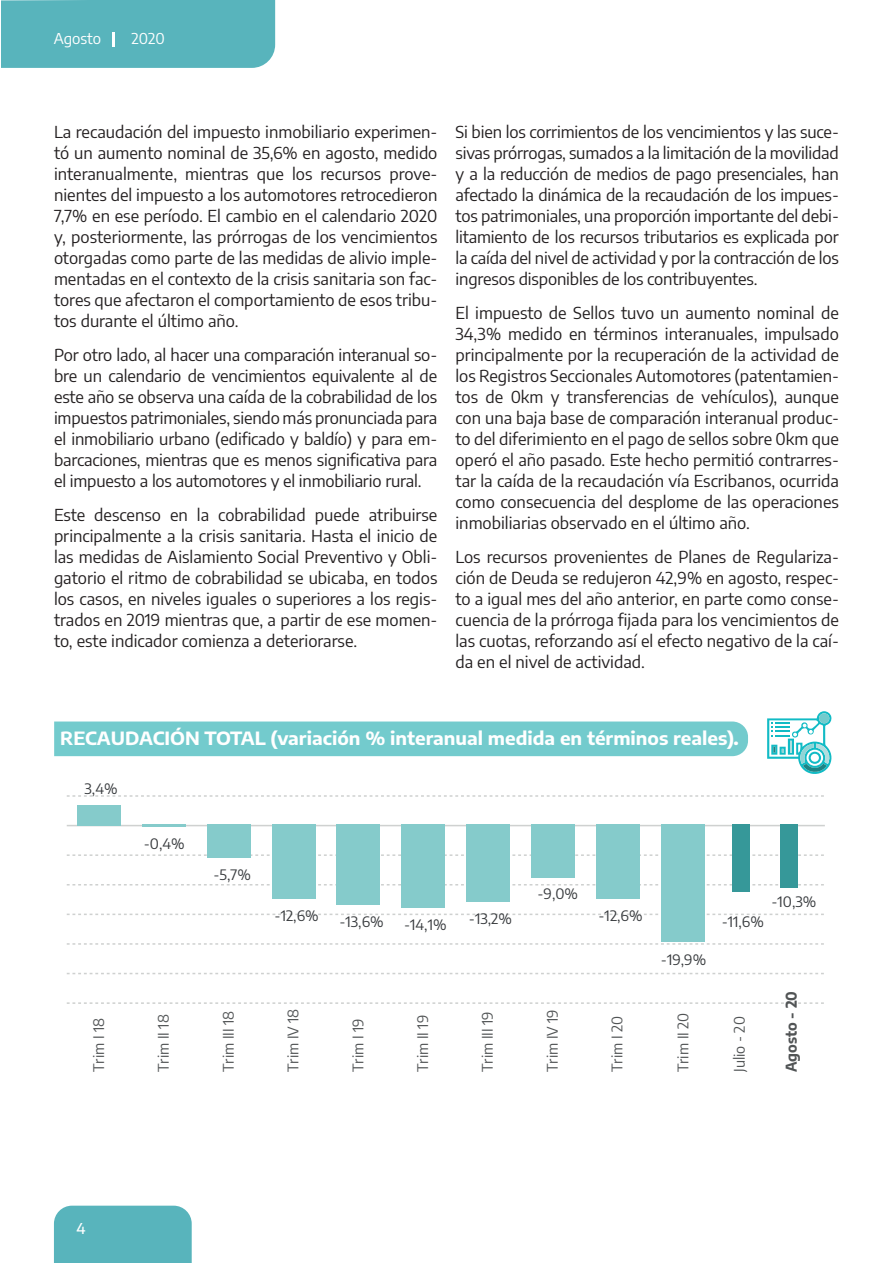
<style>
.page{position:relative;width:893px;height:1263px;background:#fff}
.page>*{position:absolute;margin:0;border:0;box-sizing:border-box;transform-origin:0 0}
.t1{font:700 17.85px "Encode Sans";color:#fff;scale:1.07 1}
.t2{font:16.5px/21px "Encode Sans";color:#231f20;text-align:justify}
.t3{font:15px "Encode Sans";letter-spacing:-.005em;color:#fff}
.t4{font:500 15px "Encode Sans";color:#fff}
.t5{font:14.7px "Encode Sans";color:#515455}
.t6{font:700 14.7px "Encode Sans";color:#515455}
.t7{font:14.4px "Encode Sans";color:#36393c}
</style>
<div class="page">
<div style="left:1px;top:0;width:274px;height:68px;background:#58b4bc"></div>
<hr style="left:112px;top:33px;width:3px;height:14px;background:#fff">
<div style="left:54px;top:1206px;width:138px;height:57px;background:#58b4bc"></div>
<hr style="left:67px;top:825px;width:758px;height:1px;background:#cfd1d0">
<div style="left:54px;top:721px;width:694px;height:35px;background:#73cbcd"></div>
<svg style="left:67px;top:1002px;width:757px;height:2px"></svg>
<svg style="left:67px;top:973px;width:757px;height:1px"></svg>
<svg style="left:67px;top:943px;width:757px;height:2px"></svg>
<svg style="left:67px;top:913px;width:757px;height:2px"></svg>
<svg style="left:67px;top:884px;width:757px;height:1px"></svg>
<svg style="left:67px;top:854px;width:757px;height:2px"></svg>
<svg style="left:67px;top:795px;width:757px;height:2px"></svg>
<div style="left:78px;top:805px;width:43px;height:20px;background:#85cbcb"></div>
<hr style="left:143px;top:824px;width:43px;height:2px;background:#85cbcb">
<div style="left:207px;top:824px;width:43px;height:34px;background:#85cbcb"></div>
<div style="left:272px;top:824px;width:43px;height:75px;background:#85cbcb"></div>
<div style="left:337px;top:824px;width:43px;height:81px;background:#85cbcb"></div>
<div style="left:402px;top:824px;width:43px;height:84px;background:#85cbcb"></div>
<div style="left:466px;top:824px;width:44px;height:78px;background:#85cbcb"></div>
<div style="left:531px;top:824px;width:43px;height:53px;background:#85cbcb"></div>
<div style="left:596px;top:824px;width:43px;height:75px;background:#85cbcb"></div>
<div style="left:661px;top:824px;width:43px;height:118px;background:#85cbcb"></div>
<div style="left:732px;top:824px;width:17px;height:68px;background:#369899"></div>
<svg style="left:767px;top:711px;width:65px;height:63px"></svg>
<div style="left:780px;top:824px;width:17px;height:63px;background:#369899"></div>
<p class="t3" style="left:54px;top:28px;width:49px">Agosto</p>
<p class="t3" style="left:132px;top:28px;width:35px">2020</p>
<p class="t2" style="left:54px;top:121px;width:385px">La recaudación del impuesto inmobiliario experimen&shy;tó un aumento nominal de 35,6% en agosto, medido interanualmente, mientras que los recursos prove&shy;nientes del impuesto a los automotores retrocedieron 7,7% en ese período. El cambio en el calendario 2020 y, posteriormente, las prórrogas de los vencimientos otorgadas como parte de las medidas de alivio imple&shy;mentadas en el contexto de la crisis sanitaria son fac&shy;tores que afectaron el comportamiento de esos tribu&shy;tos durante el último año.</p>
<p class="t2" style="left:54px;top:344px;width:385px">Por otro lado, al hacer una comparación interanual so&shy;bre un calendario de vencimientos equivalente al de este año se observa una caída de la cobrabilidad de los impuestos patrimoniales, siendo más pronunciada para el inmobiliario urbano (edificado y baldío) y para em&shy;barcaciones, mientras que es menos significativa para el impuesto a los automotores y el inmobiliario rural.</p>
<p class="t2" style="left:54px;top:503px;width:385px">Este descenso en la cobrabilidad puede atribuirse principalmente a la crisis sanitaria. Hasta el inicio de las medidas de Aislamiento Social Preventivo y Obli&shy;gatorio el ritmo de cobrabilidad se ubicaba, en todos los casos, en niveles iguales o superiores a los regis&shy;trados en 2019 mientras que, a partir de ese momen&shy;to, este indicador comienza a deteriorarse.</p>
<p class="t2" style="left:455px;top:121px;width:385px">Si bien los corrimientos de los vencimientos y las suce&shy;sivas prórrogas, sumados a la limitación de la movilidad y a la reducción de medios de pago presenciales, han afectado la dinámica de la recaudación de los impues&shy;tos patrimoniales, una proporción importante del debi&shy;litamiento de los recursos tributarios es explicada por la caída del nivel de actividad y por la contracción de los ingresos disponibles de los contribuyentes.</p>
<p class="t2" style="left:455px;top:302px;width:385px">El impuesto de Sellos tuvo un aumento nominal de 34,3% medido en términos interanuales, impulsado principalmente por la recuperación de la actividad de los Registros Seccionales Automotores (patentamien&shy;tos de 0km y transferencias de vehículos), aunque con una baja base de comparación interanual produc&shy;to del diferimiento en el pago de sellos sobre 0km que operó el año pasado. Este hecho permitió contrarres&shy;tar la caída de la recaudación vía Escribanos, ocurrida como consecuencia del desplome de las operaciones inmobiliarias observado en el último año.</p>
<p class="t2" style="left:455px;top:545px;width:385px">Los recursos provenientes de Planes de Regulariza&shy;ción de Deuda se redujeron 42,9% en agosto, respec&shy;to a igual mes del año anterior, en parte como conse&shy;cuencia de la prórroga fijada para los vencimientos de las cuotas, reforzando así el efecto negativo de la caí&shy;da en el nivel de actividad.</p>
<p class="t1" style="left:60px;top:724px;width:636px">RECAUDACIÓN TOTAL (variación % interanual medida en términos reales).</p>
<p class="t7" style="left:85px;top:779px;width:34px">3,4%</p>
<p class="t7" style="left:144px;top:833px;width:42px">-0,4%</p>
<p class="t7" style="left:213px;top:864px;width:39px">-5,7%</p>
<p class="t7" style="left:275px;top:906px;width:46px">-12,6%</p>
<p class="t7" style="left:339px;top:911px;width:46px">-13,6%</p>
<p class="t7" style="left:404px;top:915px;width:44px">-14,1%</p>
<p class="t7" style="left:469px;top:909px;width:45px">-13,2%</p>
<p class="t7" style="left:537px;top:884px;width:42px">-9,0%</p>
<p class="t7" style="left:598px;top:905px;width:46px">-12,6%</p>
<p class="t7" style="left:661px;top:950px;width:47px">-19,9%</p>
<p class="t5" style="left:88px;top:1072px;width:56px;rotate:-90deg">Trim I 18</p>
<p class="t5" style="left:153px;top:1072px;width:59px;rotate:-90deg">Trim II 18</p>
<p class="t5" style="left:218px;top:1072px;width:63px;rotate:-90deg">Trim III 18</p>
<p class="t5" style="left:283px;top:1072px;width:65px;rotate:-90deg">Trim IV 18</p>
<p class="t5" style="left:348px;top:1072px;width:55px;rotate:-90deg">Trim I 19</p>
<p class="t5" style="left:412px;top:1072px;width:59px;rotate:-90deg">Trim II 19</p>
<p class="t5" style="left:477px;top:1072px;width:62px;rotate:-90deg">Trim III 19</p>
<p class="t5" style="left:542px;top:1072px;width:64px;rotate:-90deg">Trim IV 19</p>
<p class="t5" style="left:607px;top:1072px;width:58px;rotate:-90deg">Trim I 20</p>
<p class="t5" style="left:673px;top:1072px;width:61px;rotate:-90deg">Trim II 20</p>
<p class="t7" style="left:722px;top:912px;width:44px">-11,6%</p>
<p class="t7" style="left:771px;top:892px;width:46px">-10,3%</p>
<p class="t5" style="left:729px;top:1072px;width:57px;rotate:-90deg">Julio - 20</p>
<p class="t6" style="left:780px;top:1072px;width:83px;rotate:-90deg">Agosto - 20</p>
<p class="t4" style="left:77px;top:1217px;width:11px">4</p>
</div>
